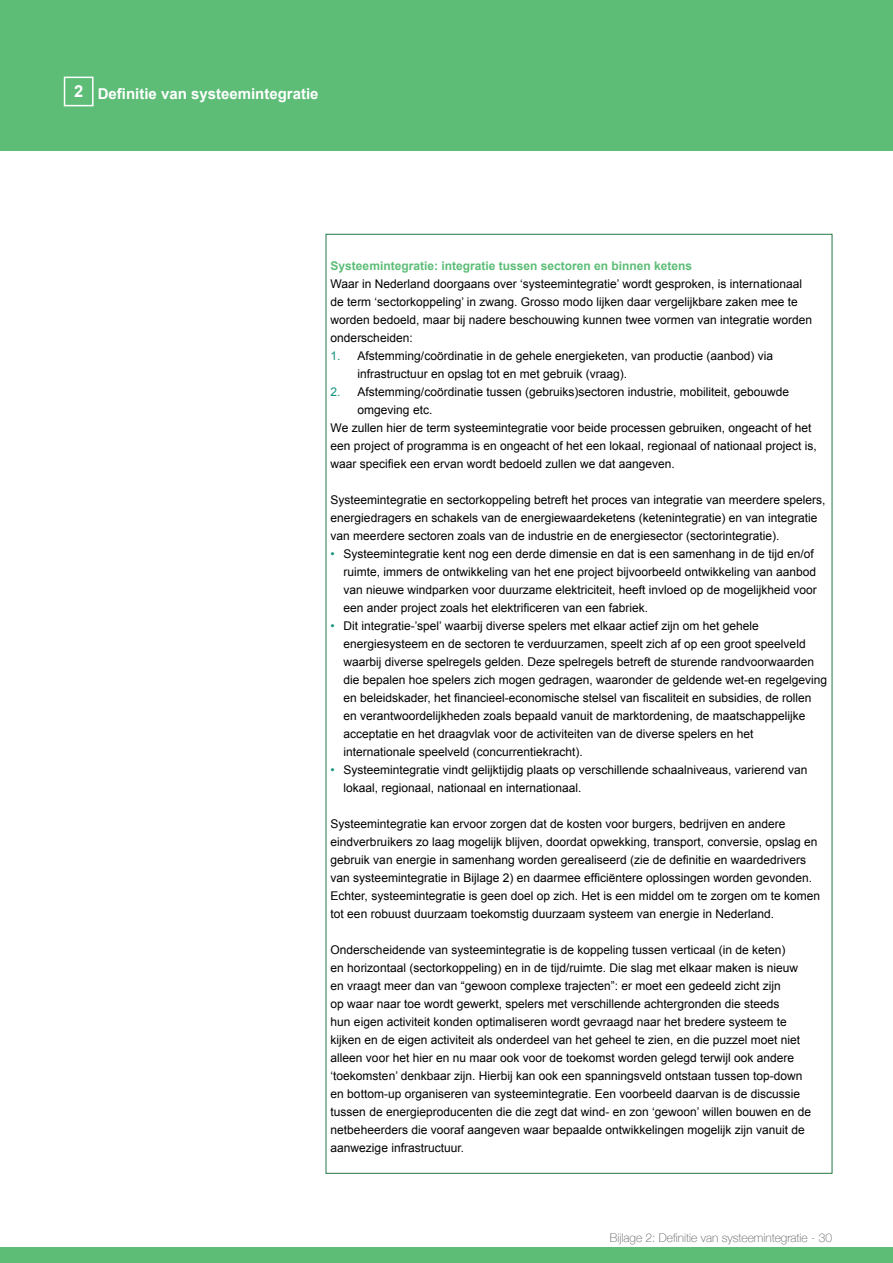
<style>
.page{position:relative;width:893px;height:1263px;background:#fff}
.page>*{position:absolute;margin:0;border:0;box-sizing:border-box;transform-origin:0 0}
.t1{font:700 15px "Arial";color:#fff}
.t2{font:12px/18px "Arial";color:#000}
.t3{font:700 12px "Arial";color:#5dbd77}
.t4{font:100 12px "Helvetica Neue";color:#58595b}
.s1{font-size:16.5px}
.s2{color:#13927f}
</style>
<div class="page">
<div style="left:0;top:0;width:893px;height:151px;background:#5dbd77"></div>
<div style="left:0;top:1247px;width:893px;height:16px;background:#5dbd77"></div>
<div style="left:64px;top:77px;width:30px;height:29px;border:2px solid #fff"></div>
<p class="t1" style="left:74px;top:84px;width:246px"><span class="s1">2</span> Definitie van systeemintegratie</p>
<p class="t3" style="left:331px;top:258px;width:363px">Systeemintegratie: integratie tussen sectoren en binnen ketens</p>
<p class="t2" style="left:331px;top:275px;width:483px">Waar in Nederland doorgaans over ‘systeemintegratie’ wordt gesproken, is internationaal de term ‘sectorkoppeling’ in zwang. Grosso modo lijken daar vergelijkbare zaken mee te worden bedoeld, maar bij nadere beschouwing kunnen twee vormen van integratie worden onderscheiden:</p>
<p class="t2" style="left:358px;top:347px;width:417px;text-indent:-27px"><span class="s2">1.</span> Afstemming/coördinatie in de gehele energieketen, van productie (aanbod) via infrastructuur en opslag tot en met gebruik (vraag).</p>
<p class="t2" style="left:331px;top:383px;width:460px"><span class="s2">2.</span> Afstemming/coördinatie tussen (gebruiks)sectoren industrie, mobiliteit, gebouwde</p>
<p class="t2" style="left:358px;top:401px;width:76px">omgeving etc.</p>
<p class="t2" style="left:331px;top:419px;width:482px">We zullen hier de term systeemintegratie voor beide processen gebruiken, ongeacht of het</p>
<p class="t2" style="left:331px;top:437px;width:488px">een project of programma is en ongeacht of het een lokaal, regionaal of nationaal project is,</p>
<p class="t2" style="left:331px;top:455px;width:346px">waar specifiek een ervan wordt bedoeld zullen we dat aangeven.</p>
<p class="t2" style="left:331px;top:491px;width:496px">Systeemintegratie en sectorkoppeling betreft het proces van integratie van meerdere spelers, energiedragers en schakels van de energiewaardeketens (ketenintegratie) en van integratie van meerdere sectoren zoals van de industrie en de energiesector (sectorintegratie).</p>
<p class="t2" style="left:343px;top:545px;width:475px;text-indent:-13px"><span class="s2">•</span> Systeemintegratie kent nog een derde dimensie en dat is een samenhang in de tijd en/of ruimte, immers de ontwikkeling van het ene project bijvoorbeeld ontwikkeling van aanbod van nieuwe windparken voor duurzame elektriciteit, heeft invloed op de mogelijkheid voor een ander project zoals het elektrificeren van een fabriek.</p>
<p class="t2" style="left:343px;top:617px;width:485px;text-indent:-13px"><span class="s2">•</span> Dit integratie-’spel’ waarbij diverse spelers met elkaar actief zijn om het gehele energiesysteem en de sectoren te verduurzamen, speelt zich af op een groot speelveld waarbij diverse spelregels gelden. Deze spelregels betreft de sturende randvoorwaarden die bepalen hoe spelers zich mogen gedragen, waaronder de geldende wet-en regelgeving en beleidskader, het financieel-economische stelsel van fiscaliteit en subsidies, de rollen en verantwoordelijkheden zoals bepaald vanuit de marktordening, de maatschappelijke acceptatie en het draagvlak voor de activiteiten van de diverse spelers en het internationale speelveld (concurrentiekracht).</p>
<p class="t2" style="left:343px;top:761px;width:466px;text-indent:-13px"><span class="s2">•</span> Systeemintegratie vindt gelijktijdig plaats op verschillende schaalniveaus, varierend van lokaal, regionaal, nationaal en internationaal.</p>
<p class="t2" style="left:331px;top:815px;width:491px">Systeemintegratie kan ervoor zorgen dat de kosten voor burgers, bedrijven en andere eindverbruikers zo laag mogelijk blijven, doordat opwekking, transport, conversie, opslag en gebruik van energie in samenhang worden gerealiseerd (zie de definitie en waardedrivers van systeemintegratie in Bijlage 2) en daarmee efficiëntere oplossingen worden gevonden.<br>Echter, systeemintegratie is geen doel op zich. Het is een middel om te zorgen om te komen tot een robuust duurzaam toekomstig duurzaam systeem van energie in Nederland.</p>
<p class="t2" style="left:331px;top:941px;width:482px">Onderscheidende van systeemintegratie is de koppeling tussen verticaal (in de keten)<br>en horizontaal (sectorkoppeling) en in de tijd/ruimte. Die slag met elkaar maken is nieuw en vraagt meer dan van “gewoon complexe trajecten”: er moet een gedeeld zicht zijn<br>op waar naar toe wordt gewerkt, spelers met verschillende achtergronden die steeds<br>hun eigen activiteit konden optimaliseren wordt gevraagd naar het bredere systeem te kijken en de eigen activiteit als onderdeel van het geheel te zien, en die puzzel moet niet alleen voor het hier en nu maar ook voor de toekomst worden gelegd terwijl ook andere ‘toekomsten’ denkbaar zijn. Hierbij kan ook een spanningsveld ontstaan tussen top-down en bottom-up organiseren van systeemintegratie. Een voorbeeld daarvan is de discussie tussen de energieproducenten die die zegt dat wind- en zon ‘gewoon’ willen bouwen en de netbeheerders die vooraf aangeven waar bepaalde ontwikkelingen mogelijk zijn vanuit de aanwezige infrastructuur.</p>
<p class="t4" style="left:610px;top:1229px;width:224px">Bijlage 2: Definitie van systeemintegratie - 30</p>
</div>
